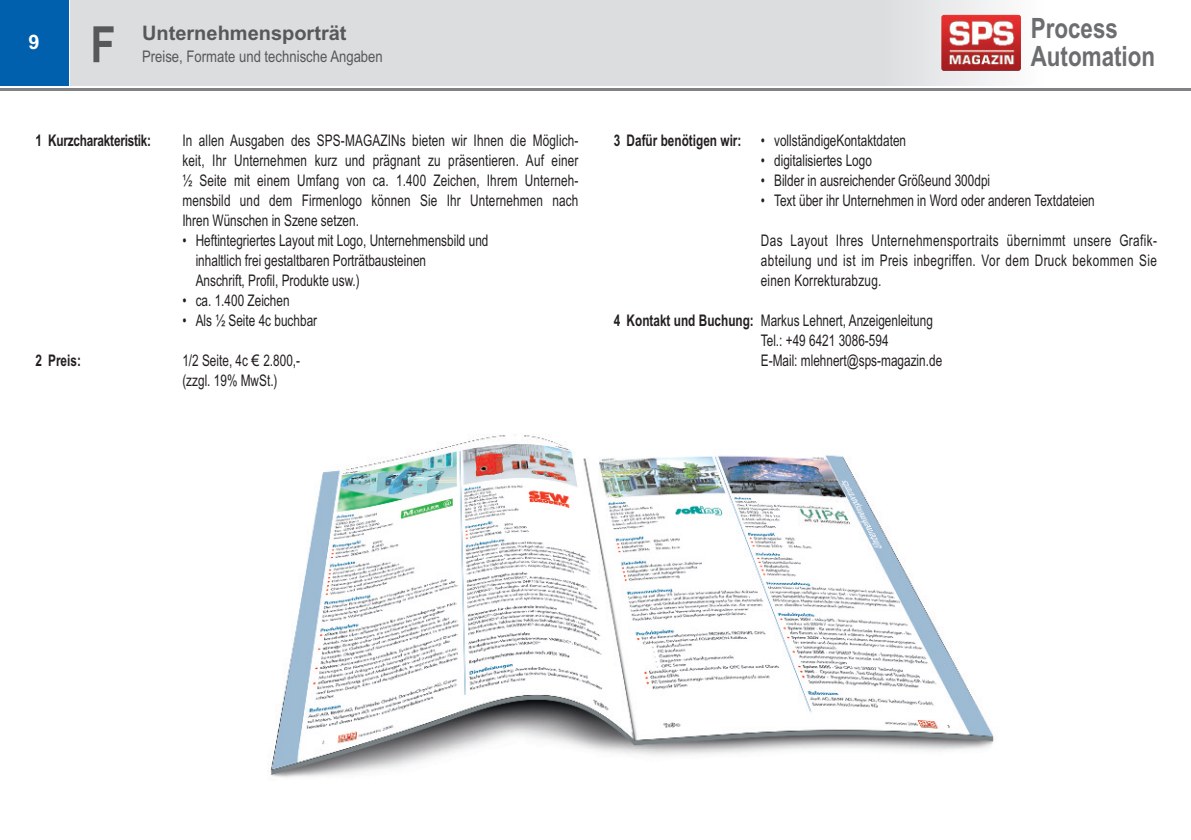
<style>
.page{position:relative;width:1191px;height:840px;background:#fff}
.page>*{position:absolute;margin:0;border:0;box-sizing:border-box;transform-origin:0 0}
.t1{font:700 50px "Arial Narrow";color:#57585a}
.t2{font:700 28px/28px "Arial";color:#6c6d70;scale:.8 1}
.t3{font:700 20px "Arial";color:#57585a}
.t4{font:700 20px "Arial";color:#fff}
.t5{font:16px/20px "Arial Narrow";color:#231f20;scale:.9 1}
.t6{font:16px "Arial Narrow";color:#57585a}
.t7{font:700 16px "Arial Narrow";letter-spacing:-.015em;color:#231f20;scale:.9 1}
.s1{font-family:"Arial"}
.s2{font-weight:700}
</style>
<div class="page">
<div style="left:71px;top:0;width:845px;height:85px;background:#dcdddf"></div>
<div style="left:878px;top:0;width:166px;height:85px;background:linear-gradient(to right,#dbdcde,#fefcfc)"></div>
<div style="left:0;top:0;width:68px;height:85px;background:#0160ae"></div>
<hr style="left:0;top:88px;width:1191px;height:3px;background:#808285">
<img style="left:941px;top:15px;width:80px;height:56px">
<img style="left:270px;top:435px;width:724px;height:342px">
<p class="t4" style="left:28px;top:31px;width:13px">9</p>
<p class="t3" style="left:142px;top:22px;width:206px">Unternehmensporträt</p>
<h1 class="t1" style="left:90px;top:16px;width:27px">F</h1>
<p class="t6" style="left:142px;top:47px;width:242px">Preise, Formate und technische Angaben</p>
<p class="t7" style="left:35px;top:131px;width:130px">1 Kurzcharakteristik:</p>
<p class="t5" style="left:182px;top:130px;width:441px;text-align:justify">In allen Ausgaben des SPS-MAGAZINs bieten wir Ihnen die Möglich&shy;keit, Ihr Unternehmen kurz und prägnant zu präsentieren. Auf einer ½ Seite mit einem Umfang von ca. 1.400 Zeichen, Ihrem Unterneh&shy;mensbild und dem Firmenlogo können Sie Ihr Unternehmen nach Ihren Wünschen in Szene setzen.</p>
<p class="t5" style="left:196px;top:230px;width:327px;text-indent:-13px">• Heftintegriertes Layout mit Logo, Unternehmensbild und inhaltlich frei gestaltbaren Porträtbausteinen<br>Anschrift, Profil, Produkte usw.)</p>
<p class="t5" style="left:182px;top:290px;width:121px">• ca. 1.400 Zeichen</p>
<p class="t5" style="left:182px;top:310px;width:151px">• Als ½ Seite 4c buchbar</p>
<p class="t7" style="left:35px;top:351px;width:52px">2 Preis:</p>
<p class="t5" style="left:182px;top:350px;width:132px">1/2 Seite, 4c <span class="s1">€</span> 2.800,- (zzgl. 19% MwSt.)</p>
<h2 class="t2" style="left:1030px;top:15px;width:157px">Process<br>Automation</h2>
<p class="t5" style="left:614px;top:130px;width:326px"><span class="s2">3 Dafür benötigen wir:</span> • vollständigeKontaktdaten</p>
<p class="t5" style="left:761px;top:150px;width:125px">• digitalisiertes Logo</p>
<p class="t5" style="left:761px;top:170px;width:256px">• Bilder in ausreichender Größeund 300dpi</p>
<p class="t5" style="left:761px;top:190px;width:372px">• Text über ihr Unternehmen in Word oder anderen Textdateien</p>
<p class="t5" style="left:761px;top:230px;width:441px;text-align:justify">Das Layout Ihres Unternehmensportraits übernimmt unsere Grafik&shy;abteilung und ist im Preis inbegriffen. Vor dem Druck bekommen Sie einen Korrekturabzug.</p>
<p class="t5" style="left:761px;top:310px;width:203px;text-indent:-147px"><span class="s2">4 Kontakt und Buchung:</span> Markus Lehnert, Anzeigenleitung<br>Tel.: +49 6421 3086-594<br>E-Mail: mlehnert@sps-magazin.de</p>
</div>
